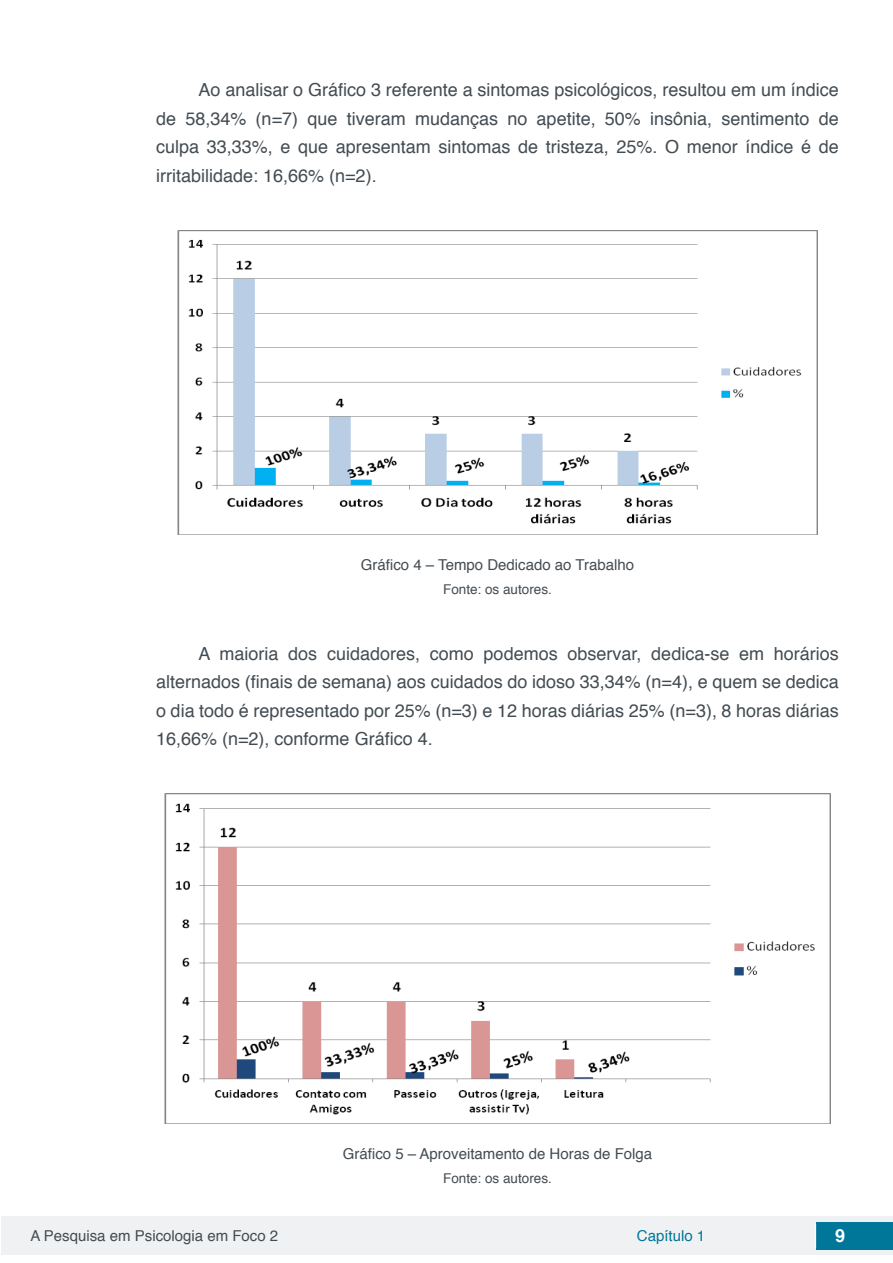
<style>
.page{position:relative;width:893px;height:1263px;background:#fff}
.page>*{position:absolute;margin:0;border:0;box-sizing:border-box;transform-origin:0 0}
.txt{font:18px/28.5px "Helvetica";color:#434c52;text-align:justify}
.t1{font:700 18px "Helvetica";color:#fff}
.info_tab_gra_imag{font:15px "Helvetica";color:#434c52}
.t2{font:15px "Helvetica";color:#007699}
.fonte_tab_gra_imag{font:13.5px "Helvetica";color:#434c52}
</style>
<div class="page">
<div style="left:1px;top:1216px;width:891px;height:38px;background:#f0f1f2"></div>
<div style="left:816px;top:1222px;width:77px;height:27px;background:#007699"></div>
<svg style="left:815px;top:1224px;width:1px;height:24px"></svg>
<img style="left:177px;top:230px;width:641px;height:305px">
<img style="left:164px;top:794px;width:667px;height:329px">
<p class="txt" style="left:156px;top:76px;width:684px;text-indent:43px">Ao analisar o Gráfico 3 referente a sintomas psicológicos, resultou em um índice de 58,34% (n=7) que tiveram mudanças no apetite, 50% insônia, sentimento de culpa 33,33%, e que apresentam sintomas de tristeza, 25%. O menor índice é de irritabilidade: 16,66% (n=2).</p>
<p class="info_tab_gra_imag" style="left:361px;top:553px;width:275px">Gráfico 4 – Tempo Dedicado ao Trabalho</p>
<p class="fonte_tab_gra_imag" style="left:443px;top:579px;width:110px">Fonte: os autores.</p>
<p class="txt" style="left:156px;top:640px;width:684px;text-indent:43px">A maioria dos cuidadores, como podemos observar, dedica-se em horários alternados (finais de semana) aos cuidados do idoso 33,34% (n=4), e quem se dedica o dia todo é representado por 25% (n=3) e 12 horas diárias 25% (n=3), 8 horas diárias 16,66% (n=2), conforme Gráfico 4.</p>
<p class="info_tab_gra_imag" style="left:343px;top:1142px;width:311px">Gráfico 5 – Aproveitamento de Horas de Folga</p>
<p class="fonte_tab_gra_imag" style="left:443px;top:1168px;width:110px">Fonte: os autores.</p>
<p class="info_tab_gra_imag" style="left:31px;top:1224px;width:249px">A Pesquisa em Psicologia em Foco 2</p>
<p class="t2" style="left:637px;top:1224px;width:70px">Capítulo 1</p>
<p class="t1" style="left:835px;top:1221px;width:12px">9</p>
</div>
